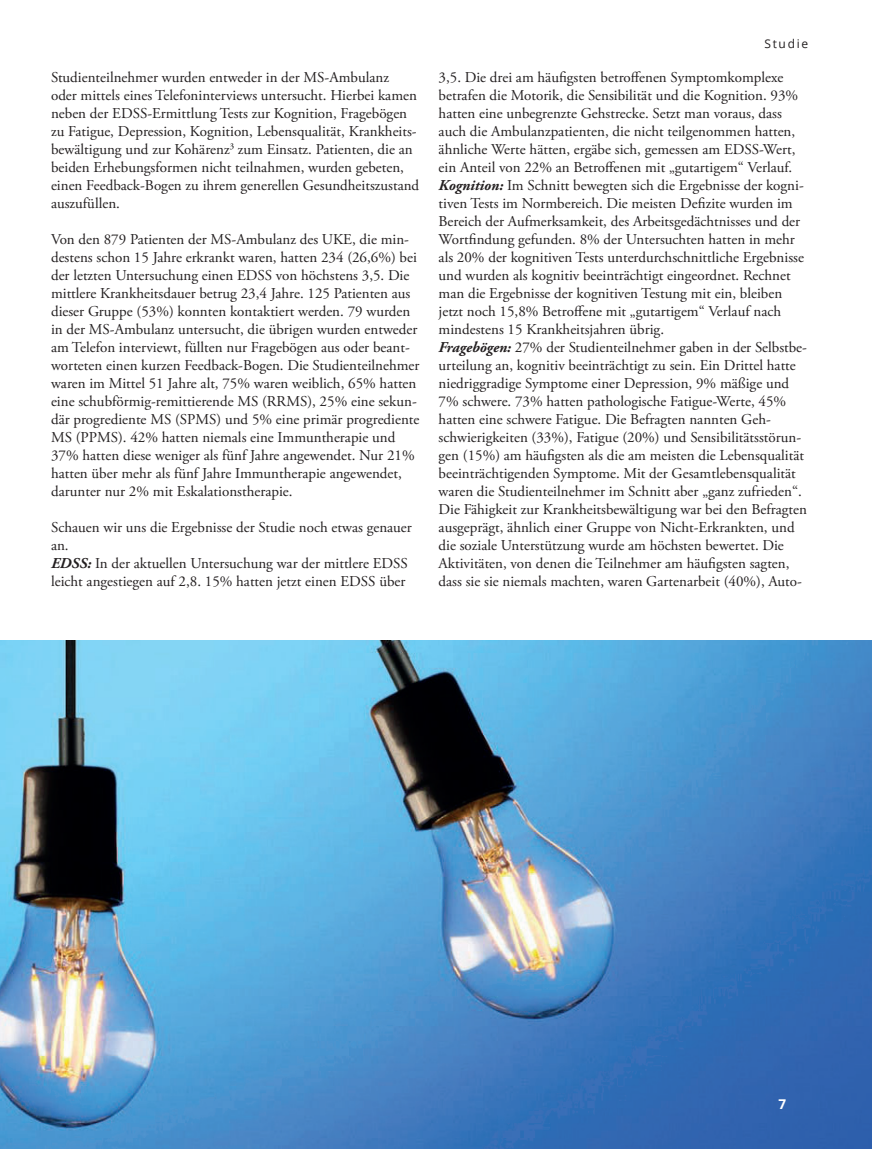
<style>
.page{position:relative;width:872px;height:1149px;background:#fff}
.page>*{position:absolute;margin:0;border:0;box-sizing:border-box;transform-origin:0 0}
.t1{font:15px/18px "Adobe Garamond Pro";color:#231f20}
.t2{font:700 13.5px "Open Sans";color:#fff}
.t3{font:12px "Open Sans";letter-spacing:.14em;color:#231f20}
.s1{font-weight:700;font-style:italic}
</style>
<div class="page">
<img style="left:0;top:640px;width:872px;height:508px">
<p class="t1" style="left:51px;top:69px;width:370px">Studienteilnehmer wurden entweder in der MS-Ambulanz<br>oder mittels eines Telefoninterviews untersucht. Hierbei kamen neben der EDSS-Ermittlung Tests zur Kognition, Fragebögen zu Fatigue, Depression, Kognition, Lebensqualität, Krankheits&shy;bewältigung und zur Kohärenz<sup>3</sup> zum Einsatz. Patienten, die an beiden Erhebungsformen nicht teilnahmen, wurden gebeten, einen Feedback-Bogen zu ihrem generellen Gesundheitszustand auszufüllen.</p>
<p class="t1" style="left:51px;top:231px;width:370px">Von den 879 Patienten der MS-Ambulanz des UKE, die min&shy;destens schon 15 Jahre erkrankt waren, hatten 234 (26,6%) bei der letzten Untersuchung einen EDSS von höchstens 3,5. Die mittlere Krankheitsdauer betrug 23,4 Jahre. 125 Patienten aus dieser Gruppe (53%) konnten kontaktiert werden. 79 wurden in der MS-Ambulanz untersucht, die übrigen wurden entweder am Telefon interviewt, füllten nur Fragebögen aus oder beant&shy;worteten einen kurzen Feedback-Bogen. Die Studienteilnehmer waren im Mittel 51 Jahre alt, 75% waren weiblich, 65% hatten eine schubförmig-remittierende MS (RRMS), 25% eine sekun&shy;där progrediente MS (SPMS) und 5% eine primär progrediente MS (PPMS). 42% hatten niemals eine Immuntherapie und 37% hatten diese weniger als fünf Jahre angewendet. Nur 21% hatten über mehr als fünf Jahre Immuntherapie angewendet, darunter nur 2% mit Eskalationstherapie.</p>
<p class="t1" style="left:51px;top:519px;width:362px">Schauen wir uns die Ergebnisse der Studie noch etwas genauer an.<br><span class="s1">EDSS:</span> In der aktuellen Untersuchung war der mittlere EDSS leicht angestiegen auf 2,8. 15% hatten jetzt einen EDSS über</p>
<p class="t3" style="left:764px;top:35px;width:45px">Studie</p>
<p class="t1" style="left:438px;top:69px;width:370px">3,5. Die drei am häufigsten betroffenen Symptomkomplexe betrafen die Motorik, die Sensibilität und die Kognition. 93% hatten eine unbegrenzte Gehstrecke. Setzt man voraus, dass auch die Ambulanzpatienten, die nicht teilgenommen hatten, ähnliche Werte hätten, ergäbe sich, gemessen am EDSS-Wert, ein Anteil von 22% an Betroffenen mit „gutartigem“ Verlauf.<br><span class="s1">Kognition:</span> Im Schnitt bewegten sich die Ergebnisse der kogni&shy;tiven Tests im Normbereich. Die meisten Defizite wurden im Bereich der Aufmerksamkeit, des Arbeitsgedächtnisses und der Wortfindung gefunden. 8% der Untersuchten hatten in mehr als 20% der kognitiven Tests unterdurchschnittliche Ergebnisse und wurden als kognitiv beeinträchtigt eingeordnet. Rechnet man die Ergebnisse der kognitiven Testung mit ein, bleiben jetzt noch 15,8% Betroffene mit „gutartigem“ Verlauf nach mindestens 15 Krankheitsjahren übrig.<br><span class="s1">Fragebögen:</span> 27% der Studienteilnehmer gaben in der Selbstbe&shy;urteilung an, kognitiv beeinträchtigt zu sein. Ein Drittel hatte niedriggradige Symptome einer Depression, 9% mäßige und 7% schwere. 73% hatten pathologische Fatigue-Werte, 45% hatten eine schwere Fatigue. Die Befragten nannten Geh&shy;schwierigkeiten (33%), Fatigue (20%) und Sensibilitätsstörun&shy;gen (15%) am häufigsten als die am meisten die Lebensqualität beeinträchtigenden Symptome. Mit der Gesamtlebensqualität waren die Studienteilnehmer im Schnitt aber „ganz zufrieden“.<br>Die Fähigkeit zur Krankheitsbewältigung war bei den Befragten ausgeprägt, ähnlich einer Gruppe von Nicht-Erkrankten, und die soziale Unterstützung wurde am höchsten bewertet. Die Aktivitäten, von denen die Teilnehmer am häufigsten sagten, dass sie sie niemals machten, waren Gartenarbeit (40%), Auto-</p>
<p class="t2" style="left:778px;top:1093px;width:9px">7</p>
</div>
